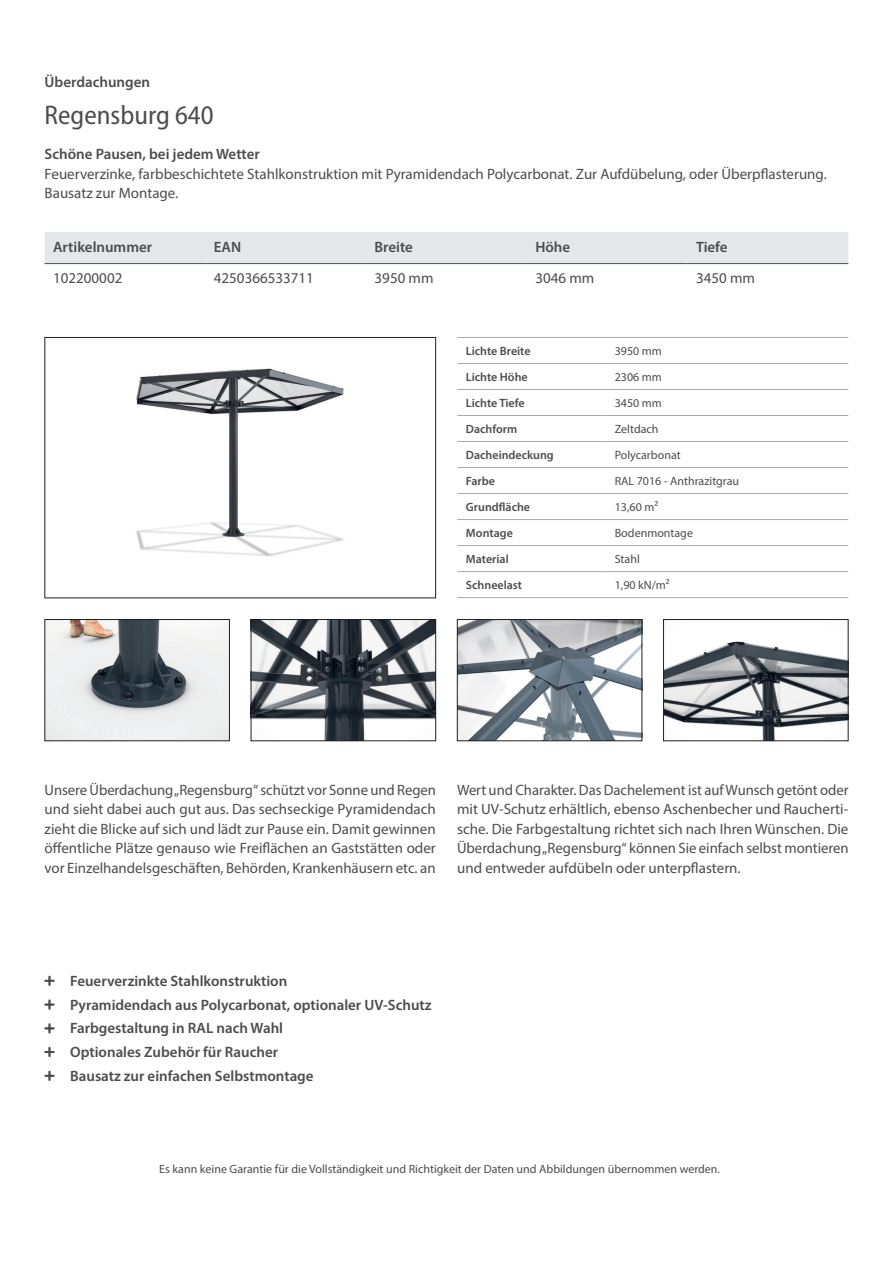
<style>
.page{position:relative;width:893px;height:1263px;background:#fff}
.page>*{position:absolute;margin:0;border:0;box-sizing:border-box;transform-origin:0 0}
.t1{font:semi-condensed 27px "Myriad Pro";color:#4b4c4d}
.t2{font:15px/19.5px "Myriad Pro";color:#4b4c4d;text-align:justify}
.t3{font:600 15px/23.7px "Myriad Pro";color:#4b4c4d}
.t4{font:12px "Myriad Pro";color:#4b4c4d}
.t5{font:600 12px "Myriad Pro";color:#4b4c4d}
</style>
<div class="page">
<img style="left:136px;top:368px;width:208px;height:189px">
<div style="left:45px;top:337px;width:391px;height:261px;border:1px solid #231f20"></div>
<img style="left:47px;top:621px;width:181px;height:118px">
<div style="left:45px;top:619px;width:185px;height:122px;border:1px solid #231f20"></div>
<img style="left:253px;top:621px;width:181px;height:118px">
<div style="left:251px;top:619px;width:185px;height:122px;border:1px solid #231f20"></div>
<img style="left:665px;top:641px;width:181px;height:98px">
<div style="left:663px;top:619px;width:185px;height:122px;border:1px solid #231f20"></div>
<img style="left:459px;top:621px;width:181px;height:118px">
<div style="left:457px;top:619px;width:185px;height:122px;border:1px solid #231f20"></div>
<div style="left:45px;top:232px;width:803px;height:31px;background:#e6e7e9"></div>
<hr style="left:45px;top:263px;width:160px;height:1px;background:#4b4c4d">
<hr style="left:205px;top:263px;width:161px;height:1px;background:#4b4c4d">
<hr style="left:366px;top:263px;width:161px;height:1px;background:#4b4c4d">
<hr style="left:527px;top:263px;width:161px;height:1px;background:#4b4c4d">
<hr style="left:688px;top:263px;width:160px;height:1px;background:#4b4c4d">
<hr style="left:457px;top:337px;width:149px;height:1px;background:#a8a9ad">
<hr style="left:606px;top:337px;width:242px;height:1px;background:#a8a9ad">
<hr style="left:457px;top:363px;width:149px;height:1px;background:#a8a9ad">
<hr style="left:606px;top:363px;width:242px;height:1px;background:#a8a9ad">
<hr style="left:457px;top:389px;width:149px;height:1px;background:#a8a9ad">
<hr style="left:606px;top:389px;width:242px;height:1px;background:#a8a9ad">
<hr style="left:457px;top:415px;width:149px;height:1px;background:#a8a9ad">
<hr style="left:606px;top:415px;width:242px;height:1px;background:#a8a9ad">
<hr style="left:457px;top:441px;width:149px;height:1px;background:#a8a9ad">
<hr style="left:606px;top:441px;width:242px;height:1px;background:#a8a9ad">
<hr style="left:457px;top:467px;width:149px;height:1px;background:#a8a9ad">
<hr style="left:606px;top:467px;width:242px;height:1px;background:#a8a9ad">
<hr style="left:457px;top:493px;width:149px;height:1px;background:#a8a9ad">
<hr style="left:606px;top:493px;width:242px;height:1px;background:#a8a9ad">
<hr style="left:457px;top:519px;width:149px;height:1px;background:#a8a9ad">
<hr style="left:606px;top:519px;width:242px;height:1px;background:#a8a9ad">
<hr style="left:457px;top:545px;width:149px;height:1px;background:#a8a9ad">
<hr style="left:606px;top:545px;width:242px;height:1px;background:#a8a9ad">
<hr style="left:457px;top:571px;width:149px;height:1px;background:#a8a9ad">
<hr style="left:606px;top:571px;width:242px;height:1px;background:#a8a9ad">
<hr style="left:457px;top:597px;width:149px;height:1px;background:#a8a9ad">
<hr style="left:606px;top:597px;width:242px;height:1px;background:#a8a9ad">
<p class="t3" style="left:45px;top:70px;width:107px">Überdachungen</p>
<h1 class="t1" style="left:45px;top:99px;width:170px">Regensburg 640</h1>
<p class="t3" style="left:45px;top:142px;width:217px">Schöne Pausen, bei jedem Wetter</p>
<p class="t2" style="left:45px;top:164px;width:784px">Feuerverzinke, farbbeschichtete Stahlkonstruktion mit Pyramidendach Polycarbonat. Zur Aufdübelung, oder Überpflasterung.<br>Bausatz zur Montage.</p>
<p class="t3" style="left:53px;top:234px;width:101px">Artikelnummer</p>
<p class="t3" style="left:214px;top:234px;width:29px">EAN</p>
<p class="t3" style="left:375px;top:234px;width:40px">Breite</p>
<p class="t3" style="left:535px;top:234px;width:36px">Höhe</p>
<p class="t3" style="left:696px;top:234px;width:33px">Tiefe</p>
<p class="t2" style="left:53px;top:268px;width:71px">102200002</p>
<p class="t2" style="left:214px;top:268px;width:102px">4250366533711</p>
<p class="t2" style="left:375px;top:268px;width:60px">3950 mm</p>
<p class="t2" style="left:535px;top:268px;width:60px">3046 mm</p>
<p class="t2" style="left:696px;top:268px;width:60px">3450 mm</p>
<p class="t5" style="left:466px;top:343px;width:66px">Lichte Breite</p>
<p class="t4" style="left:615px;top:344px;width:49px">3950 mm</p>
<p class="t5" style="left:466px;top:369px;width:63px">Lichte Höhe</p>
<p class="t4" style="left:615px;top:370px;width:49px">2306 mm</p>
<p class="t5" style="left:466px;top:395px;width:60px">Lichte Tiefe</p>
<p class="t4" style="left:615px;top:396px;width:49px">3450 mm</p>
<p class="t5" style="left:466px;top:421px;width:53px">Dachform</p>
<p class="t4" style="left:615px;top:422px;width:45px">Zeltdach</p>
<p class="t5" style="left:466px;top:447px;width:89px">Dacheindeckung</p>
<p class="t4" style="left:615px;top:448px;width:67px">Polycarbonat</p>
<p class="t5" style="left:466px;top:473px;width:31px">Farbe</p>
<p class="t4" style="left:615px;top:474px;width:126px">RAL 7016 - Anthrazitgrau</p>
<p class="t5" style="left:466px;top:499px;width:66px">Grundfläche</p>
<p class="t4" style="left:615px;top:500px;width:45px">13,60 m²</p>
<p class="t5" style="left:466px;top:525px;width:48px">Montage</p>
<p class="t4" style="left:615px;top:526px;width:80px">Bodenmontage</p>
<p class="t5" style="left:466px;top:551px;width:44px">Material</p>
<p class="t4" style="left:615px;top:552px;width:27px">Stahl</p>
<p class="t5" style="left:466px;top:577px;width:58px">Schneelast</p>
<p class="t4" style="left:615px;top:578px;width:56px">1,90 kN/m²</p>
<p class="t2" style="left:45px;top:780px;width:393px">Unsere Überdachung „Regensburg“ schützt vor Sonne und Regen und sieht dabei auch gut aus. Das sechseckige Pyramidendach zieht die Blicke auf sich und lädt zur Pause ein. Damit gewinnen öffentliche Plätze genauso wie Freiflächen an Gaststätten oder vor Einzelhandelsgeschäften, Behörden, Krankenhäusern etc. an</p>
<p class="t2" style="left:457px;top:780px;width:393px">Wert und Charakter. Das Dachelement ist auf Wunsch getönt oder mit UV-Schutz erhältlich, ebenso Aschenbecher und Raucherti&shy;sche. Die Farbgestaltung richtet sich nach Ihren Wünschen. Die Überdachung „Regensburg“ können Sie einfach selbst montieren und entweder aufdübeln oder unterpflastern.</p>
<p class="t3" style="left:70px;top:968px;width:363px">Feuerverzinkte Stahlkonstruktion<br>Pyramidendach aus Polycarbonat, optionaler UV-Schutz Farbgestaltung in RAL nach Wahl<br>Optionales Zubehör für Raucher<br>Bausatz zur einfachen Selbstmontage</p>
<p class="t4" style="left:159px;top:1161px;width:562px">Es kann keine Garantie für die Vollständigkeit und Richtigkeit der Daten und Abbildungen übernommen werden.</p>
</div>
